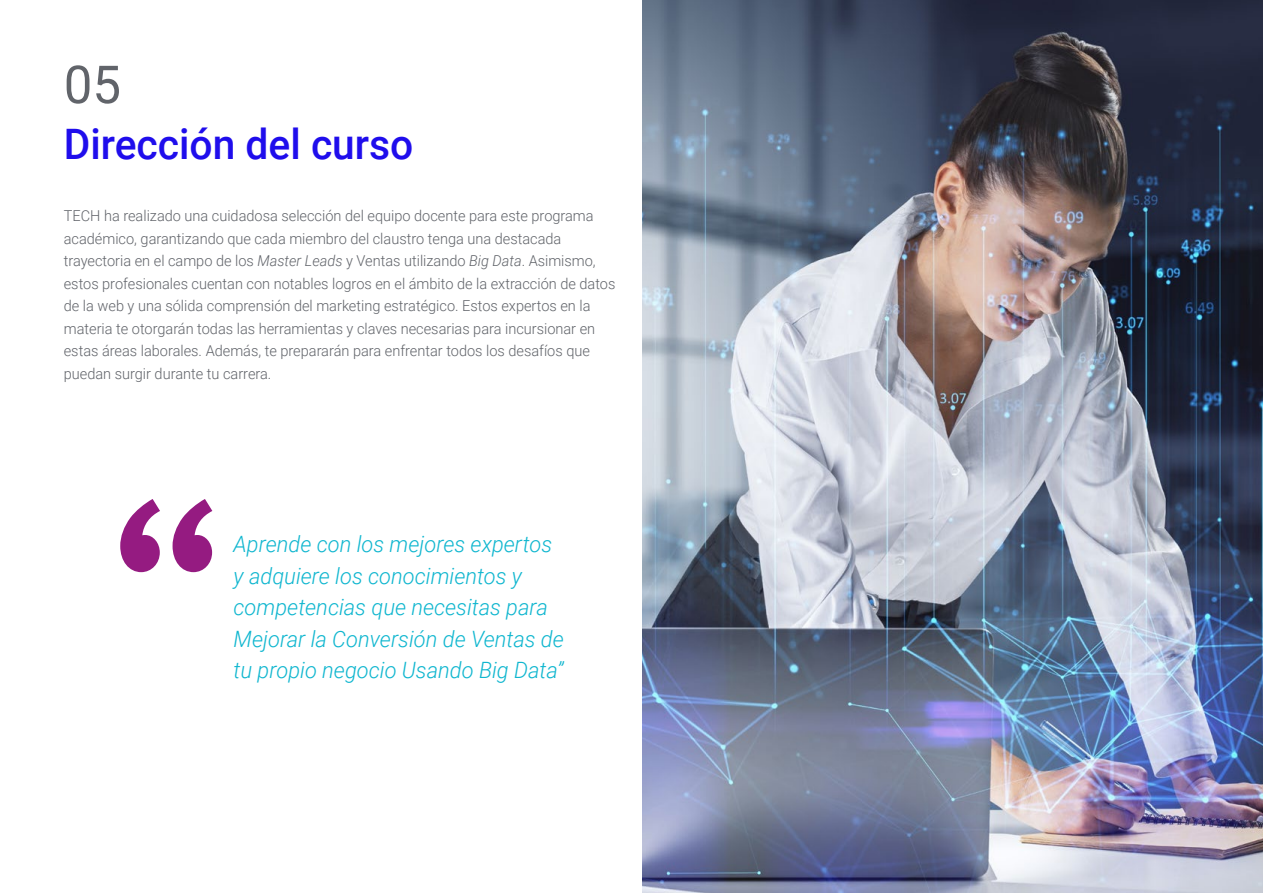
<style>
.page{position:relative;width:1263px;height:893px;background:#fff}
.page>*{position:absolute;margin:0;border:0;box-sizing:border-box;transform-origin:0 0}
.t1{font:52.5px "Roboto";color:#61646a}
.t2{font:500 42px "Roboto";color:#1f0dec}
.t3{font:italic 300 22.5px/31.5px "Roboto";color:#0fb6cf}
.t4{font:300 15px/22.5px "Roboto";color:#61646a}
.s1{font-style:italic}
</style>
<div class="page">
<svg style="left:120px;top:499px;width:92px;height:73px"></svg>
<img style="left:642px;top:0;width:621px;height:893px">
<h1 class="t1" style="left:64px;top:48px;width:59px">05</h1>
<h2 class="t2" style="left:64px;top:115px;width:351px">Dirección del curso</h2>
<p class="t4" style="left:64px;top:204px;width:553px">TECH ha realizado una cuidadosa selección del equipo docente para este programa académico, garantizando que cada miembro del claustro tenga una destacada trayectoria en el campo de los <span class="s1">Master Leads</span> y Ventas utilizando <span class="s1">Big Data</span>. Asimismo, estos profesionales cuentan con notables logros en el ámbito de la extracción de datos de la web y una sólida comprensión del marketing estratégico. Estos expertos en la materia te otorgarán todas las herramientas y claves necesarias para incursionar en estas áreas laborales. Además, te prepararán para enfrentar todos los desafíos que puedan surgir durante tu carrera.</p>
<h3 class="t3" style="left:234px;top:528px;width:332px">Aprende con los mejores expertos y adquiere los conocimientos y competencias que necesitas para Mejorar la Conversión de Ventas de tu propio negocio Usando Big Data”</h3>
</div>
